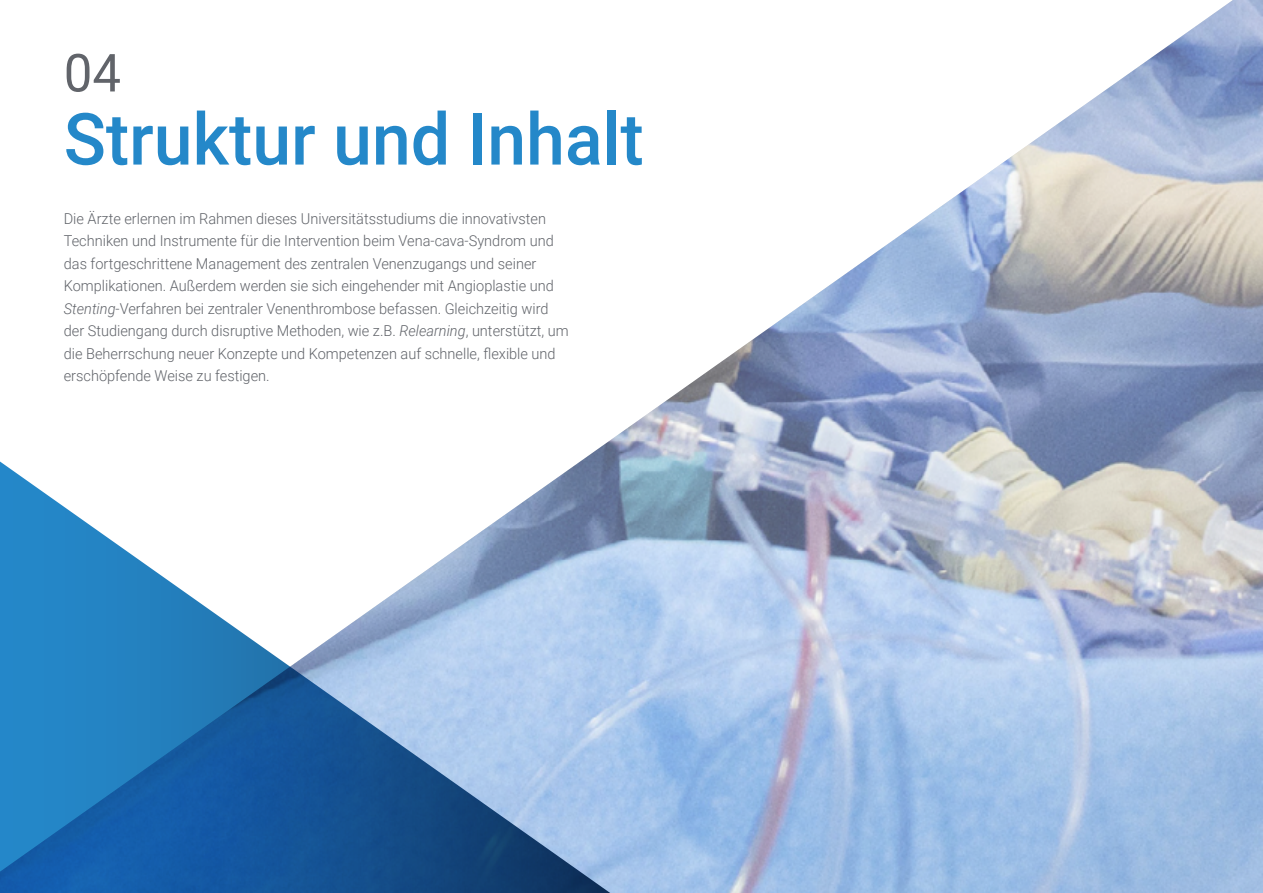
<style>
.page{position:relative;width:1263px;height:893px;background:#fff}
.page>*{position:absolute;margin:0;border:0;box-sizing:border-box;transform-origin:0 0}
.t1{font:500 72px "Roboto";color:#2488c9}
.t2{font:52.5px "Roboto";color:#61646a}
.t3{font:300 15px/22.5px "Roboto";color:#61646a}
.s1{font-style:italic}
</style>
<div class="page">
<img style="left:602px;top:0;width:661px;height:893px">
<svg style="left:0;top:446px;width:640px;height:447px"></svg>
<h2 class="t2" style="left:64px;top:36px;width:59px">04</h2>
<h1 class="t1" style="left:64px;top:89px;width:581px">Struktur und Inhalt</h1>
<p class="t3" style="left:64px;top:207px;width:506px">Die Ärzte erlernen im Rahmen dieses Universitätsstudiums die innovativsten Techniken und Instrumente für die Intervention beim Vena-cava-Syndrom und das fortgeschrittene Management des zentralen Venenzugangs und seiner Komplikationen. Außerdem werden sie sich eingehender mit Angioplastie und <span class="s1">Stenting</span>-Verfahren bei zentraler Venenthrombose befassen. Gleichzeitig wird der Studiengang durch disruptive Methoden, wie z.B. <span class="s1">Relearning</span>, unterstützt, um die Beherrschung neuer Konzepte und Kompetenzen auf schnelle, flexible und erschöpfende Weise zu festigen.</p>
</div>
